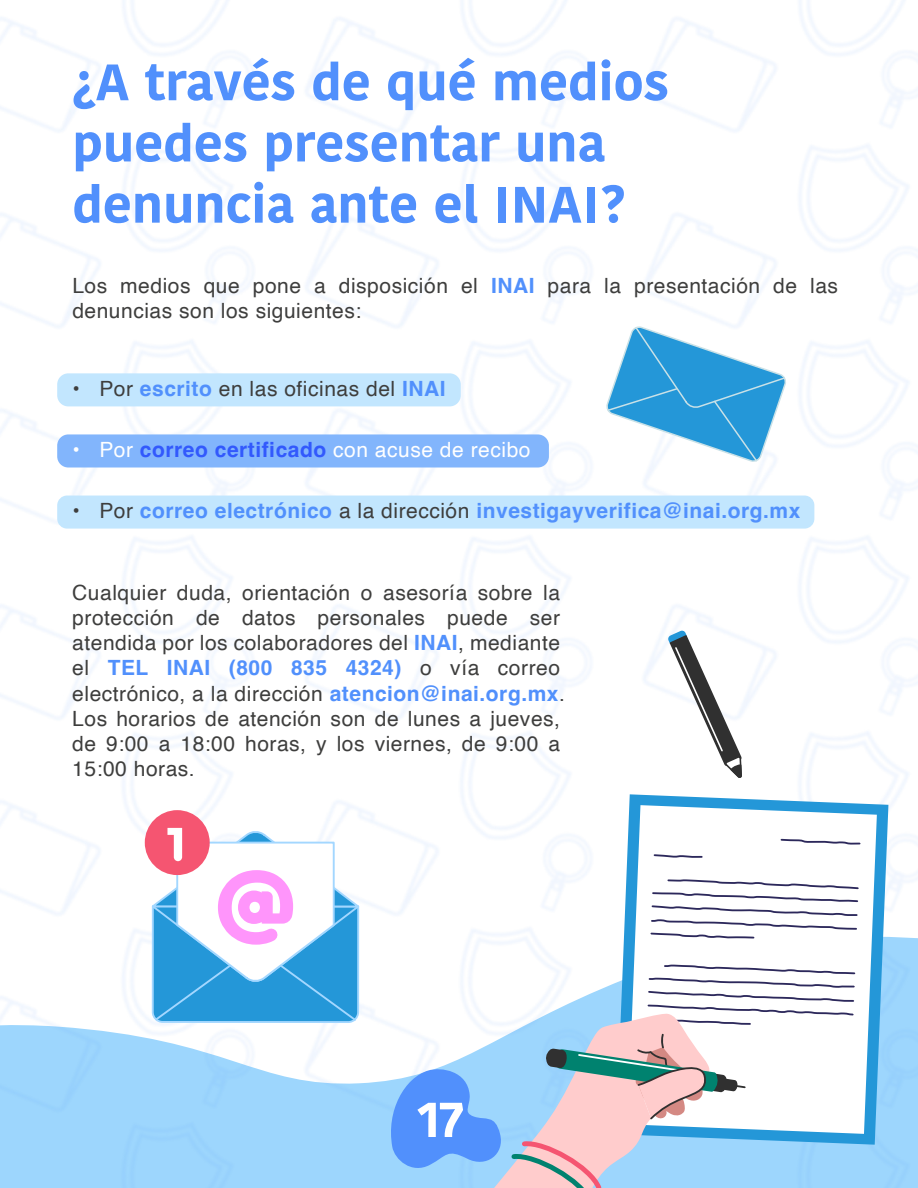
<style>
.page{position:relative;width:918px;height:1188px;background:#fff}
.page>*{position:absolute;margin:0;border:0;box-sizing:border-box;transform-origin:0 0}
.t1{font:700 51px/61.2px "Kohinoor Telugu";color:#5190fc}
.t2{font:700 51px "Kohinoor Telugu";color:#fff}
.t3{font:21px/25.2px "Helvetica";letter-spacing:.025em;color:#3e3e3d}
.t4{font:700 21px "Helvetica";letter-spacing:.025em;color:#5190fc}
.t5{font:21px "Helvetica";letter-spacing:.025em;color:#fff}
.s1{font-weight:700;color:#5190fc}
.s2{font-weight:700;color:#3259fc}
.s3{font-weight:400;color:#3e3e3d}
</style>
<div class="page">
<div style="left:57px;top:373px;width:404px;height:33px;background:#c2e6fe;border-radius:11px"></div>
<div style="left:57px;top:434px;width:492px;height:34px;background:#82b5fc;border-radius:11px"></div>
<div style="left:57px;top:496px;width:757px;height:33px;background:#c2e6fe;border-radius:10px"></div>
<svg style="left:622px;top:794px;width:266px;height:351px"></svg>
<svg style="left:628px;top:805px;width:249px;height:329px"></svg>
<svg style="left:780px;top:838px;width:82px;height:8px"></svg>
<svg style="left:653px;top:853px;width:51px;height:6px"></svg>
<svg style="left:649px;top:878px;width:211px;height:62px"></svg>
<svg style="left:667px;top:629px;width:76px;height:210px"></svg>
<svg style="left:386px;top:964px;width:470px;height:224px"></svg>
<svg style="left:606px;top:324px;width:181px;height:140px"></svg>
<svg style="left:151px;top:1023px;width:209px;height:165px"></svg>
<div style="left:145px;top:810px;width:65px;height:65px;background:#f55571;border-radius:50%"></div>
<svg style="left:150px;top:828px;width:211px;height:195px"></svg>
<h1 class="t1" style="left:72px;top:52px;width:598px">¿A través de qué medios puedes presentar una denuncia ante el INAI?</h1>
<p class="t3" style="left:72px;top:274px;width:767px">Los medios que pone a disposición el <span class="s1">INAI</span> para la presentación de las denuncias son los siguientes:</p>
<p class="t3" style="left:72px;top:377px;width:375px">• Por <span class="s1">escrito</span> en las oficinas del <span class="s1">INAI</span></p>
<p class="t5" style="left:72px;top:434px;width:460px">• Por <span class="s2">correo certificado</span> con acuse de recibo</p>
<p class="t4" style="left:72px;top:498px;width:730px"><span class="s3">• Por</span> correo electrónico <span class="s3">a la dirección</span> investigayverifica@inai.org.mx</p>
<p class="t3" style="left:72px;top:581px;width:494px">Cualquier duda, orientación o asesoría sobre la protección de datos personales puede ser atendida por los colaboradores del <span class="s1">INAI</span>, mediante el <span class="s1">TEL INAI (800 835 4324)</span> o vía correo electrónico, a la dirección <span class="s1">atencion@inai.org.mx</span>.<br>Los horarios de atención son de lunes a jueves, de 9:00 a 18:00 horas, y los viernes, de 9:00 a 15:00 horas.</p>
<h1 class="t2" style="left:417px;top:1090px;width:48px">17</h1>
</div>
